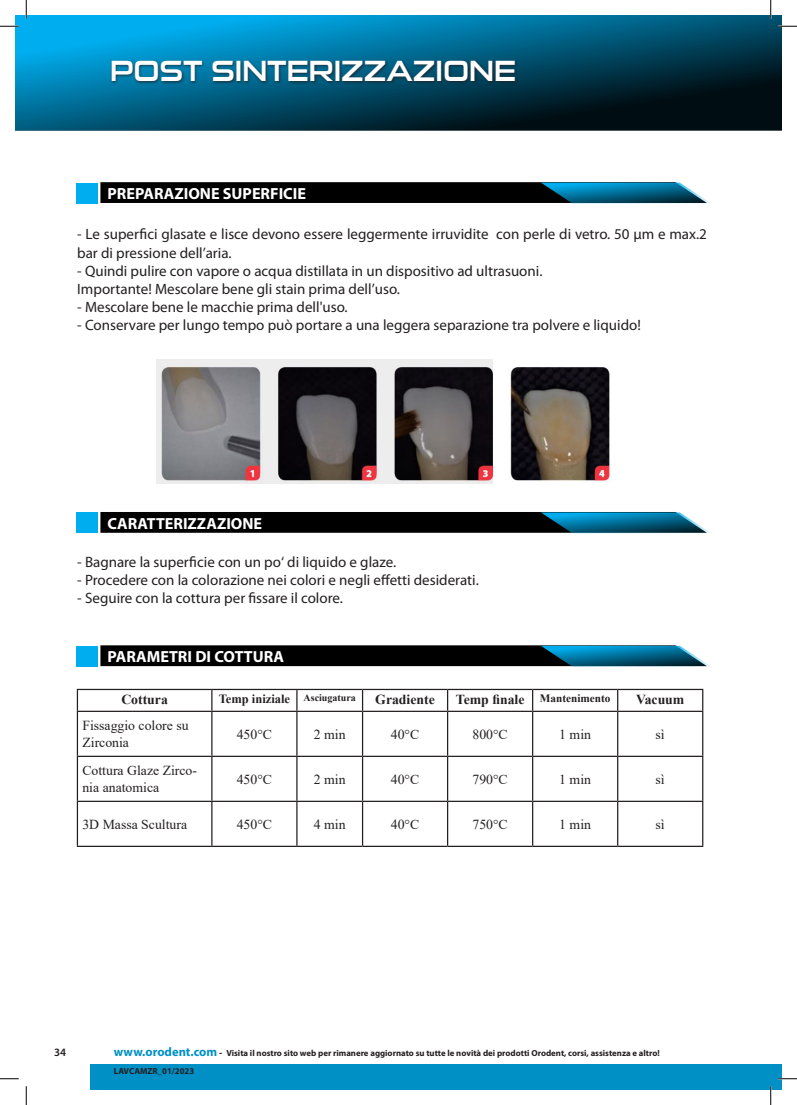
<style>
.page{position:relative;width:797px;height:1105px;background:#fff}
.page>*{position:absolute;margin:0;border:0;box-sizing:border-box;transform-origin:0 0}
.t1{font:28.75px "Sui Generis Rg";color:#fff}
.t2{font:700 16.12px "Myriad Pro";color:#fff}
.t3{font:15px/18px "Myriad Pro";color:#231f20}
.t4{font:13.75px/16.5px "Times New Roman";color:#231f20}
.t5{font:700 13.75px "Times New Roman";color:#231f20}
.t6{font:700 12.5px "Times New Roman";color:#231f20}
.t7{font:700 11.25px "Times New Roman";color:#231f20}
.t8{font:600 11.25px "Myriad Pro";color:#231f20}
.t9{font:700 10px "Times New Roman";color:#231f20}
.t10{font:700 8.75px/17.5px "Myriad Pro";color:#231f20}
.s1{font-size:12.5px;color:#0090c6}
.s2{font-size:10px}
</style>
<div class="page">
<div style="left:90px;top:1065px;width:691px;height:24px;background:#0090c6"></div>
<svg style="left:16px;top:16px;width:765px;height:115px;background:#005575"></svg>
<svg style="left:100px;top:182px;width:610px;height:21px;background:#092029"></svg>
<div style="left:76px;top:183px;width:21px;height:20px;background:#00aeef"></div>
<svg style="left:100px;top:512px;width:610px;height:21px;background:#09212a"></svg>
<div style="left:76px;top:512px;width:21px;height:21px;background:#00aeef"></div>
<img style="left:156px;top:360px;width:456px;height:123px">
<svg style="left:100px;top:645px;width:610px;height:22px;background:#142a33"></svg>
<div style="left:76px;top:646px;width:21px;height:21px;background:#00aeef"></div>
<div style="left:110px;top:60px;width:409px;height:25px;background:#231f20;opacity:.75"></div>
<hr style="left:77px;top:689px;width:135px;height:1px;background:#231f20">
<svg style="left:77px;top:690px;width:1px;height:21px"></svg>
<hr style="left:212px;top:689px;width:85px;height:1px;background:#231f20">
<svg style="left:211px;top:690px;width:1px;height:21px"></svg>
<hr style="left:297px;top:689px;width:65px;height:1px;background:#231f20">
<svg style="left:296px;top:690px;width:1px;height:21px"></svg>
<hr style="left:362px;top:689px;width:85px;height:1px;background:#231f20">
<svg style="left:362px;top:690px;width:1px;height:21px"></svg>
<hr style="left:447px;top:689px;width:85px;height:1px;background:#231f20">
<svg style="left:447px;top:690px;width:1px;height:21px"></svg>
<hr style="left:532px;top:689px;width:85px;height:1px;background:#231f20">
<svg style="left:532px;top:690px;width:1px;height:21px"></svg>
<hr style="left:617px;top:689px;width:86px;height:1px;background:#231f20">
<svg style="left:617px;top:690px;width:1px;height:21px"></svg>
<svg style="left:702px;top:690px;width:1px;height:21px"></svg>
<hr style="left:77px;top:711px;width:135px;height:1px;background:#231f20">
<hr style="left:77px;top:712px;width:1px;height:44px;background:#231f20">
<hr style="left:212px;top:711px;width:85px;height:1px;background:#231f20">
<hr style="left:211px;top:712px;width:1px;height:44px;background:#231f20">
<hr style="left:297px;top:711px;width:65px;height:1px;background:#231f20">
<hr style="left:296px;top:712px;width:1px;height:44px;background:#231f20">
<hr style="left:362px;top:711px;width:85px;height:1px;background:#231f20">
<hr style="left:362px;top:712px;width:1px;height:44px;background:#231f20">
<hr style="left:447px;top:711px;width:85px;height:1px;background:#231f20">
<hr style="left:447px;top:712px;width:1px;height:44px;background:#231f20">
<hr style="left:532px;top:711px;width:85px;height:1px;background:#231f20">
<hr style="left:532px;top:712px;width:1px;height:44px;background:#231f20">
<hr style="left:617px;top:711px;width:86px;height:1px;background:#231f20">
<hr style="left:617px;top:712px;width:1px;height:44px;background:#231f20">
<hr style="left:702px;top:712px;width:1px;height:44px;background:#231f20">
<hr style="left:77px;top:756px;width:135px;height:1px;background:#231f20">
<hr style="left:77px;top:757px;width:1px;height:44px;background:#231f20">
<hr style="left:212px;top:756px;width:85px;height:1px;background:#231f20">
<hr style="left:211px;top:757px;width:1px;height:44px;background:#231f20">
<hr style="left:297px;top:756px;width:65px;height:1px;background:#231f20">
<hr style="left:296px;top:757px;width:1px;height:44px;background:#231f20">
<hr style="left:362px;top:756px;width:85px;height:1px;background:#231f20">
<hr style="left:362px;top:757px;width:1px;height:44px;background:#231f20">
<hr style="left:447px;top:756px;width:85px;height:1px;background:#231f20">
<hr style="left:447px;top:757px;width:1px;height:44px;background:#231f20">
<hr style="left:532px;top:756px;width:85px;height:1px;background:#231f20">
<hr style="left:532px;top:757px;width:1px;height:44px;background:#231f20">
<hr style="left:617px;top:756px;width:86px;height:1px;background:#231f20">
<hr style="left:617px;top:757px;width:1px;height:44px;background:#231f20">
<hr style="left:702px;top:757px;width:1px;height:44px;background:#231f20">
<hr style="left:77px;top:801px;width:135px;height:1px;background:#231f20">
<hr style="left:77px;top:802px;width:1px;height:44px;background:#231f20">
<hr style="left:212px;top:801px;width:85px;height:1px;background:#231f20">
<hr style="left:211px;top:802px;width:1px;height:44px;background:#231f20">
<hr style="left:297px;top:801px;width:65px;height:1px;background:#231f20">
<hr style="left:296px;top:802px;width:1px;height:44px;background:#231f20">
<hr style="left:362px;top:801px;width:85px;height:1px;background:#231f20">
<hr style="left:362px;top:802px;width:1px;height:44px;background:#231f20">
<hr style="left:447px;top:801px;width:85px;height:1px;background:#231f20">
<hr style="left:447px;top:802px;width:1px;height:44px;background:#231f20">
<hr style="left:532px;top:801px;width:85px;height:1px;background:#231f20">
<hr style="left:532px;top:802px;width:1px;height:44px;background:#231f20">
<hr style="left:617px;top:801px;width:86px;height:1px;background:#231f20">
<hr style="left:617px;top:802px;width:1px;height:44px;background:#231f20">
<hr style="left:702px;top:802px;width:1px;height:44px;background:#231f20">
<hr style="left:77px;top:846px;width:135px;height:1px;background:#231f20">
<hr style="left:212px;top:846px;width:85px;height:1px;background:#231f20">
<hr style="left:297px;top:846px;width:65px;height:1px;background:#231f20">
<hr style="left:362px;top:846px;width:85px;height:1px;background:#231f20">
<hr style="left:447px;top:846px;width:85px;height:1px;background:#231f20">
<hr style="left:532px;top:846px;width:85px;height:1px;background:#231f20">
<hr style="left:617px;top:846px;width:86px;height:1px;background:#231f20">
<svg style="left:0;top:25px;width:37px;height:106px"></svg>
<svg style="left:778px;top:25px;width:19px;height:2px"></svg>
<svg style="left:0;top:1078px;width:19px;height:1px"></svg>
<svg style="left:778px;top:1078px;width:19px;height:1px"></svg>
<svg style="left:25px;top:0;width:2px;height:19px"></svg>
<svg style="left:25px;top:1086px;width:2px;height:19px"></svg>
<svg style="left:770px;top:0;width:1px;height:19px"></svg>
<svg style="left:770px;top:1086px;width:1px;height:19px"></svg>
<p class="t1" style="left:110px;top:55px;width:407px">POST SINTERIZZAZIONE</p>
<p class="t2" style="left:107px;top:183px;width:200px">PREPARAZIONE SUPERFICIE</p>
<p class="t3" style="left:77px;top:225px;width:631px">- Le superfici glasate e lisce devono essere leggermente irruvidite con perle di vetro. 50 μm e max.2 bar di pressione dell’aria.</p>
<p class="t3" style="left:77px;top:261px;width:467px">- Quindi pulire con vapore o acqua distillata in un dispositivo ad ultrasuoni.</p>
<p class="t3" style="left:77px;top:279px;width:324px">Importante! Mescolare bene gli stain prima dell’uso.</p>
<p class="t3" style="left:77px;top:297px;width:272px">- Mescolare bene le macchie prima dell'uso.</p>
<p class="t3" style="left:77px;top:315px;width:565px">- Conservare per lungo tempo può portare a una leggera separazione tra polvere e liquido!</p>
<p class="t2" style="left:107px;top:513px;width:156px">CARATTERIZZAZIONE</p>
<p class="t3" style="left:77px;top:552px;width:320px">- Bagnare la superficie con un po‘ di liquido e glaze.</p>
<p class="t3" style="left:77px;top:570px;width:403px">- Procedere con la colorazione nei colori e negli effetti desiderati.</p>
<p class="t3" style="left:77px;top:588px;width:267px">- Seguire con la cottura per fissare il colore.</p>
<p class="t2" style="left:107px;top:646px;width:178px">PARAMETRI DI COTTURA</p>
<p class="t5" style="left:121px;top:689px;width:48px">Cottura</p>
<p class="t6" style="left:219px;top:690px;width:73px">Temp iniziale</p>
<p class="t9" style="left:303px;top:691px;width:54px">Asciugatura</p>
<p class="t5" style="left:375px;top:689px;width:61px">Gradiente</p>
<p class="t5" style="left:456px;top:689px;width:70px">Temp finale</p>
<p class="t7" style="left:540px;top:690px;width:72px">Mantenimento</p>
<p class="t5" style="left:636px;top:689px;width:50px">Vacuum</p>
<p class="t4" style="left:82px;top:717px;width:108px">Fissaggio colore su<br>Zirconia</p>
<p class="t4" style="left:237px;top:725px;width:37px">450°C</p>
<p class="t4" style="left:314px;top:725px;width:33px">2 min</p>
<p class="t4" style="left:391px;top:725px;width:30px">40°C</p>
<p class="t4" style="left:472px;top:725px;width:37px">800°C</p>
<p class="t4" style="left:559px;top:725px;width:33px">1 min</p>
<p class="t4" style="left:655px;top:725px;width:11px">sì</p>
<p class="t4" style="left:82px;top:762px;width:116px">Cottura Glaze Zirco&shy;nia anatomica</p>
<p class="t4" style="left:237px;top:770px;width:37px">450°C</p>
<p class="t4" style="left:314px;top:770px;width:33px">2 min</p>
<p class="t4" style="left:391px;top:770px;width:30px">40°C</p>
<p class="t4" style="left:472px;top:770px;width:37px">790°C</p>
<p class="t4" style="left:559px;top:770px;width:33px">1 min</p>
<p class="t4" style="left:655px;top:770px;width:11px">sì</p>
<p class="t4" style="left:82px;top:815px;width:106px">3D Massa Scultura</p>
<p class="t4" style="left:237px;top:815px;width:37px">450°C</p>
<p class="t4" style="left:314px;top:815px;width:33px">4 min</p>
<p class="t4" style="left:391px;top:815px;width:30px">40°C</p>
<p class="t4" style="left:472px;top:815px;width:37px">750°C</p>
<p class="t4" style="left:559px;top:815px;width:33px">1 min</p>
<p class="t4" style="left:655px;top:815px;width:11px">sì</p>
<p class="t8" style="left:54px;top:1045px;width:14px">34</p>
<p class="t10" style="left:114px;top:1044px;width:547px"><span class="s1">www.orodent.com</span> <span class="s2">-</span> Visita il nostro sito web per rimanere aggiornato su tutte le novità dei prodotti Orodent, corsi, assistenza e altro!<br>LAVCAMZR_01/2023</p>
</div>
